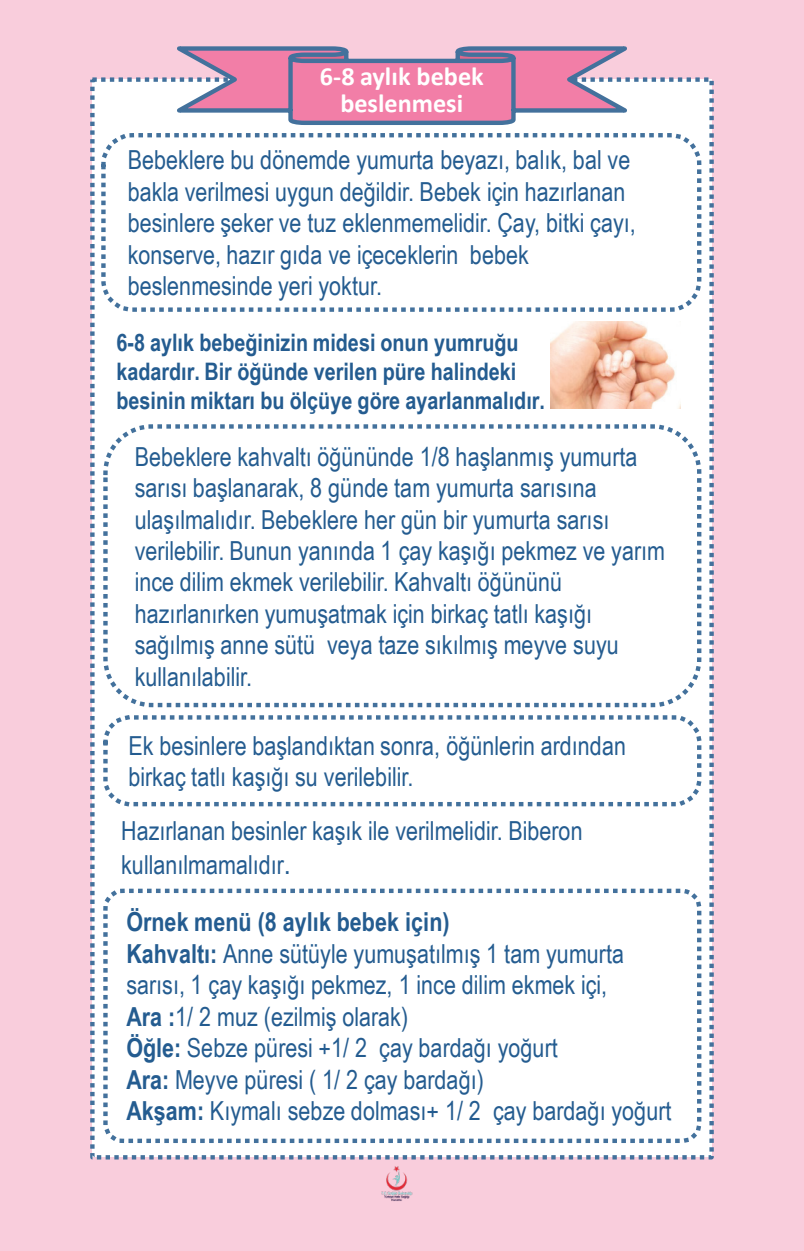
<style>
.page{position:relative;width:804px;height:1251px;background:#fff}
.page>*{position:absolute;margin:0;border:0;box-sizing:border-box;transform-origin:0 0}
.t1{font:26.1px/31.5px "Arial Narrow";color:#245c90}
.t2{font:700 26.1px/26.1px "Calibri";color:#fff;text-align:center}
.t3{font:700 24.07px/28.8px "Arial Narrow";color:#245c90}
.s1{font-size:30.6px}
.s2{font-weight:700}
</style>
<div class="page">
<div style="left:0;top:0;width:804px;height:1250px;background:#f9cddc"></div>
<img style="left:381px;top:1166px;width:32px;height:35px">
<div style="left:92px;top:80px;width:619px;height:1076px;background:#fff"></div>
<div style="left:90px;top:77px;width:623px;height:1082px;border:4px dashed #43719c"></div>
<svg style="left:162px;top:46px;width:479px;height:79px"></svg>
<div style="left:103px;top:888px;width:598px;height:254px;border:4px dashed #43719c;border-radius:18px"></div>
<div style="left:101px;top:133px;width:600px;height:179px;border:4px dashed #43719c;border-radius:29px"></div>
<img style="left:550px;top:321px;width:131px;height:87px">
<div style="left:103px;top:424px;width:598px;height:283px;border:4px dashed #43719c;border-radius:46px"></div>
<div style="left:103px;top:715px;width:598px;height:91px;border:4px dashed #43719c;border-radius:25px"></div>
<p class="t2" style="left:320px;top:64px;width:165px">6-8 aylık bebek beslenmesi</p>
<p class="t1" style="left:128px;top:143px;width:509px">Bebeklere bu dönemde yumurta beyazı, balık, bal ve bakla verilmesi uygun değildir. Bebek için hazırlanan besinlere şeker ve tuz eklenmemelidir. Çay, bitki çayı, konserve, hazır gıda ve içeceklerin bebek beslenmesinde yeri yoktur.</p>
<p class="t3" style="left:117px;top:327px;width:430px">6-8 aylık bebeğinizin midesi onun yumruğu kadardır. Bir öğünde verilen püre halindeki besinin miktarı bu ölçüye göre ayarlanmalıdır.</p>
<p class="t1" style="left:135px;top:439px;width:532px">Bebeklere kahvaltı öğününde 1/8 haşlanmış yumurta sarısı başlanarak, 8 günde tam yumurta sarısına ulaşılmalıdır. Bebeklere her gün bir yumurta sarısı verilebilir. Bunun yanında 1 çay kaşığı pekmez ve yarım ince dilim ekmek verilebilir. Kahvaltı öğününü hazırlanırken yumuşatmak için birkaç tatlı kaşığı sağılmış anne sütü veya taze sıkılmış meyve suyu kullanılabilir.</p>
<p class="t1" style="left:128px;top:729px;width:499px">Ek besinlere başlandıktan sonra, öğünlerin ardından birkaç tatlı kaşığı su verilebilir.</p>
<p class="t1" style="left:121px;top:812px;width:463px;line-height:34.6px">Hazırlanan besinler kaşık ile verilmelidir. Biberon kullanılmamalıdır<span class="s1">.</span></p>
<p class="t1" style="left:126px;top:905px;width:546px"><span class="s2">Örnek menü (8 aylık bebek için)<br>Kahvaltı:</span> Anne sütüyle yumuşatılmış 1 tam yumurta sarısı, 1 çay kaşığı pekmez, 1 ince dilim ekmek içi,<br><span class="s2">Ara :</span>1/ 2 muz (ezilmiş olarak)<br><span class="s2">Öğle:</span> Sebze püresi +1/ 2 çay bardağı yoğurt<br><span class="s2">Ara:</span> Meyve püresi ( 1/ 2 çay bardağı)<br><span class="s2">Akşam:</span> Kıymalı sebze dolması+ 1/ 2 çay bardağı yoğurt</p>
</div>
